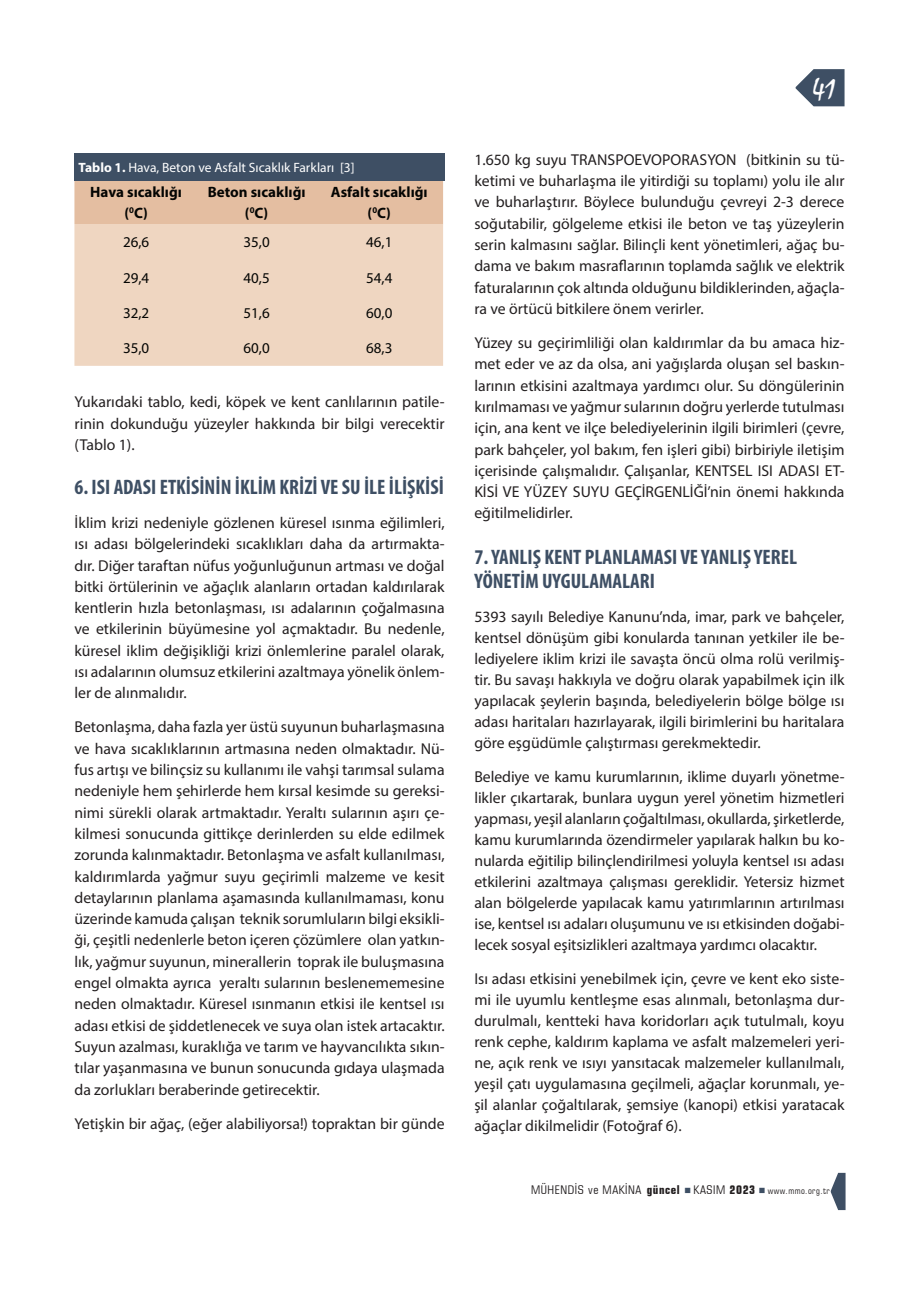
<style>
.page{position:relative;width:919px;height:1289px;background:#fff}
.page>*{position:absolute;margin:0;border:0;box-sizing:border-box;transform-origin:0 0}
.t1{font:27px "TR Mystical Plain";color:#fff}
.t2{font:700 condensed 21px/24px "Myriad Pro";color:#3e4f64}
.t3{font:15.75px/21.3px "Myriad Pro";color:#231f20;text-align:justify}
.t4{font:700 15px/21px "Myriad Pro";color:#040503;text-align:center}
.t5{font:15px "Myriad Pro";color:#040503}
.t6{font:13.5px "Myriad Pro";color:#fff}
.t7{font:condensed 12px "Square 721 BT";letter-spacing:.05em;color:#231f20}
.t8{font:condensed 9px "Square 721 BT";letter-spacing:.05em;color:#231f20}
.s1{font-weight:700}
</style>
<div class="page">
<svg style="left:795px;top:69px;width:49px;height:37px"></svg>
<svg style="left:830px;top:1172px;width:15px;height:37px"></svg>
<div style="left:74px;top:181px;width:369px;height:43px;background:#e4bea1"></div>
<div style="left:74px;top:224px;width:369px;height:142px;background:#efd6c1"></div>
<div style="left:74px;top:153px;width:370px;height:28px;background:#3e4f64"></div>
<p class="t6" style="left:79px;top:159px;width:277px"><span class="s1">Tablo 1.</span> Hava, Beton ve Asfalt Sıcaklık Farkları [3]</p>
<p class="t4" style="left:90px;top:181px;width:93px">Hava sıcaklığı (<sup>0</sup>C)</p>
<p class="t4" style="left:208px;top:181px;width:99px">Beton sıcaklığı (<sup>0</sup>C)</p>
<p class="t4" style="left:331px;top:181px;width:98px">Asfalt sıcaklığı (<sup>0</sup>C)</p>
<p class="t5" style="left:123px;top:233px;width:28px">26,6</p>
<p class="t5" style="left:243px;top:233px;width:28px">35,0</p>
<p class="t5" style="left:366px;top:233px;width:28px">46,1</p>
<p class="t5" style="left:123px;top:268px;width:28px">29,4</p>
<p class="t5" style="left:243px;top:268px;width:28px">40,5</p>
<p class="t5" style="left:366px;top:268px;width:28px">54,4</p>
<p class="t5" style="left:123px;top:303px;width:28px">32,2</p>
<p class="t5" style="left:243px;top:303px;width:28px">51,6</p>
<p class="t5" style="left:366px;top:303px;width:28px">60,0</p>
<p class="t5" style="left:123px;top:339px;width:28px">35,0</p>
<p class="t5" style="left:243px;top:339px;width:28px">60,0</p>
<p class="t5" style="left:366px;top:339px;width:28px">68,3</p>
<p class="t3" style="left:74px;top:391px;width:371px">Yukarıdaki tablo, kedi, köpek ve kent canlılarının patile&shy;rinin dokunduğu yüzeyler hakkında bir bilgi verecektir (Tablo 1).</p>
<h2 class="t2" style="left:74px;top:474px;width:371px">6. ISI ADASI ETKİSİNİN İKLİM KRİZİ VE SU İLE İLİŞKİSİ</h2>
<p class="t3" style="left:74px;top:511px;width:371px">İklim krizi nedeniyle gözlenen küresel ısınma eğilimleri, ısı adası bölgelerindeki sıcaklıkları daha da artırmakta&shy;dır. Diğer taraftan nüfus yoğunluğunun artması ve doğal bitki örtülerinin ve ağaçlık alanların ortadan kaldırılarak kentlerin hızla betonlaşması, ısı adalarının çoğalmasına ve etkilerinin büyümesine yol açmaktadır. Bu nedenle, küresel iklim değişikliği krizi önlemlerine paralel olarak, ısı adalarının olumsuz etkilerini azaltmaya yönelik önlem&shy;ler de alınmalıdır.</p>
<p class="t3" style="left:74px;top:716px;width:371px">Betonlaşma, daha fazla yer üstü suyunun buharlaşmasına ve hava sıcaklıklarının artmasına neden olmaktadır. Nü&shy;fus artışı ve bilinçsiz su kullanımı ile vahşi tarımsal sulama nedeniyle hem şehirlerde hem kırsal kesimde su gereksi&shy;nimi sürekli olarak artmaktadır. Yeraltı sularının aşırı çe&shy;kilmesi sonucunda gittikçe derinlerden su elde edilmek zorunda kalınmaktadır. Betonlaşma ve asfalt kullanılması, kaldırımlarda yağmur suyu geçirimli malzeme ve kesit detaylarının planlama aşamasında kullanılmaması, konu üzerinde kamuda çalışan teknik sorumluların bilgi eksikli&shy;ği, çeşitli nedenlerle beton içeren çözümlere olan yatkın&shy;lık, yağmur suyunun, minerallerin toprak ile buluşmasına engel olmakta ayrıca yeraltı sularının beslenememesine neden olmaktadır. Küresel ısınmanın etkisi ile kentsel ısı adası etkisi de şiddetlenecek ve suya olan istek artacaktır.<br>Suyun azalması, kuraklığa ve tarım ve hayvancılıkta sıkın&shy;tılar yaşanmasına ve bunun sonucunda gıdaya ulaşmada da zorlukları beraberinde getirecektir.</p>
<p class="t3" style="left:74px;top:1112px;width:371px">Yetişkin bir ağaç, (eğer alabiliyorsa!) topraktan bir günde</p>
<h1 class="t1" style="left:812px;top:73px;width:24px">41</h1>
<p class="t3" style="left:474px;top:149px;width:371px">1.650 kg suyu TRANSPOEVOPORASYON (bitkinin su tü&shy;ketimi ve buharlaşma ile yitirdiği su toplamı) yolu ile alır ve buharlaştırır. Böylece bulunduğu çevreyi 2-3 derece soğutabilir, gölgeleme etkisi ile beton ve taş yüzeylerin serin kalmasını sağlar. Bilinçli kent yönetimleri, ağaç bu&shy;dama ve bakım masraflarının toplamda sağlık ve elektrik faturalarının çok altında olduğunu bildiklerinden, ağaçla&shy;ra ve örtücü bitkilere önem verirler.</p>
<p class="t3" style="left:474px;top:332px;width:371px">Yüzey su geçirimliliği olan kaldırımlar da bu amaca hiz&shy;met eder ve az da olsa, ani yağışlarda oluşan sel baskın&shy;larının etkisini azaltmaya yardımcı olur. Su döngülerinin kırılmaması ve yağmur sularının doğru yerlerde tutulması için, ana kent ve ilçe belediyelerinin ilgili birimleri (çevre, park bahçeler, yol bakım, fen işleri gibi) birbiriyle iletişim içerisinde çalışmalıdır. Çalışanlar, KENTSEL ISI ADASI ET-KİSİ VE YÜZEY SUYU GEÇİRGENLİĞİ’nin önemi hakkında eğitilmelidirler.</p>
<h2 class="t2" style="left:474px;top:544px;width:324px">7. YANLIŞ KENT PLANLAMASI VE YANLIŞ YEREL<br>YÖNETİM UYGULAMALARI</h2>
<p class="t3" style="left:474px;top:606px;width:371px">5393 sayılı Belediye Kanunu’nda, imar, park ve bahçeler, kentsel dönüşüm gibi konularda tanınan yetkiler ile be&shy;lediyelere iklim krizi ile savaşta öncü olma rolü verilmiş&shy;tir. Bu savaşı hakkıyla ve doğru olarak yapabilmek için ilk yapılacak şeylerin başında, belediyelerin bölge bölge ısı adası haritaları hazırlayarak, ilgili birimlerini bu haritalara göre eşgüdümle çalıştırması gerekmektedir.</p>
<p class="t3" style="left:474px;top:765px;width:371px">Belediye ve kamu kurumlarının, iklime duyarlı yönetme&shy;likler çıkartarak, bunlara uygun yerel yönetim hizmetleri yapması, yeşil alanların çoğaltılması, okullarda, şirketlerde, kamu kurumlarında özendirmeler yapılarak halkın bu ko&shy;nularda eğitilip bilinçlendirilmesi yoluyla kentsel ısı adası etkilerini azaltmaya çalışması gereklidir. Yetersiz hizmet alan bölgelerde yapılacak kamu yatırımlarının artırılması ise, kentsel ısı adaları oluşumunu ve ısı etkisinden doğabi&shy;lecek sosyal eşitsizlikleri azaltmaya yardımcı olacaktır.</p>
<p class="t3" style="left:474px;top:967px;width:371px">Isı adası etkisini yenebilmek için, çevre ve kent eko siste&shy;mi ile uyumlu kentleşme esas alınmalı, betonlaşma dur&shy;durulmalı, kentteki hava koridorları açık tutulmalı, koyu renk cephe, kaldırım kaplama ve asfalt malzemeleri yeri&shy;ne, açık renk ve ısıyı yansıtacak malzemeler kullanılmalı, yeşil çatı uygulamasına geçilmeli, ağaçlar korunmalı, ye&shy;şil alanlar çoğaltılarak, şemsiye (kanopi) etkisi yaratacak ağaçlar dikilmelidir (Fotoğraf 6).</p>
<p class="t7" style="left:531px;top:1182px;width:226px">MÜHENDİS ve MAKİNA <span class="s1">güncel</span> KASIM <span class="s1">2023</span></p>
<p class="t8" style="left:767px;top:1185px;width:63px">www.mmo.org.tr</p>
</div>
